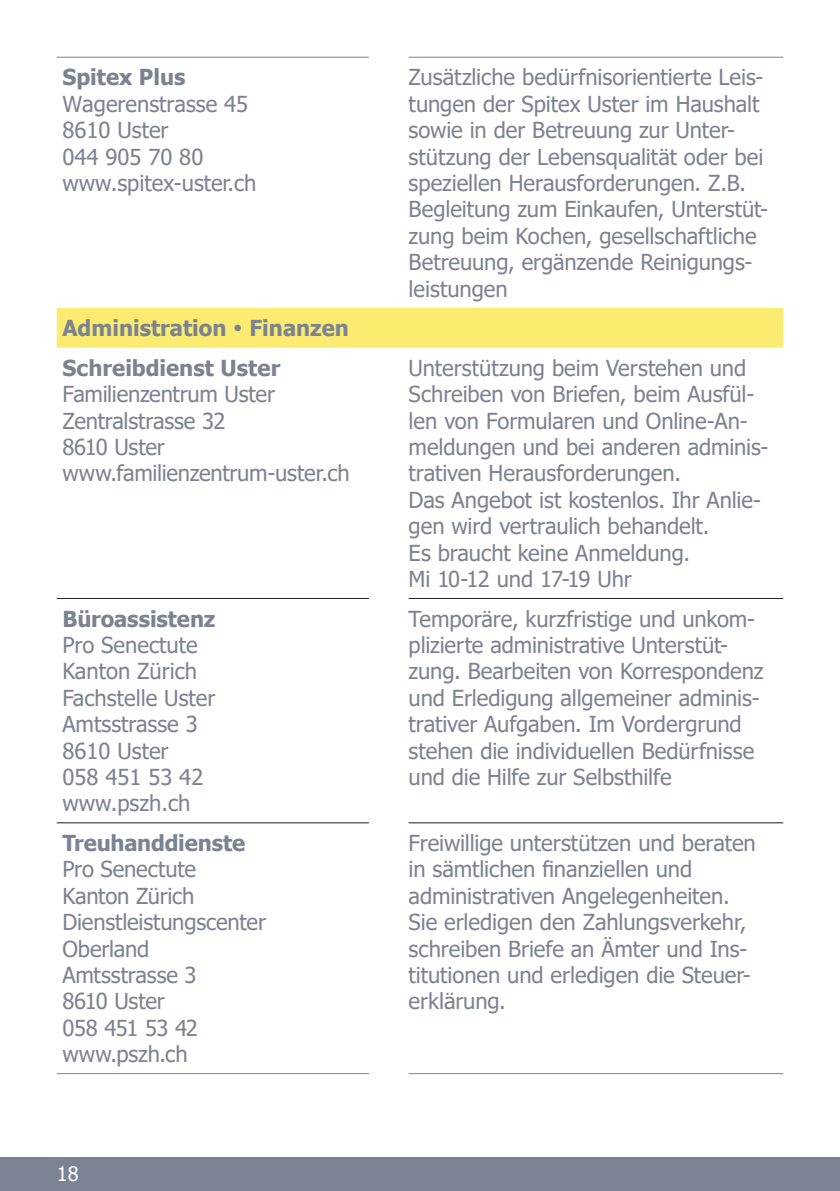
<style>
.page{position:relative;width:840px;height:1191px;background:#fff}
.page>*{position:absolute;margin:0;border:0;box-sizing:border-box;transform-origin:0 0}
.t1{font:22px/26.4px "Tahoma";letter-spacing:-.005em;color:#7b8392}
.t2{font:700 22px "Tahoma";color:#7b8392}
.t3{font:22px "Tahoma";letter-spacing:-.03em;color:#7b8392}
.t4{font:20px "Tahoma";color:#fff}
.s1{font-weight:700}
</style>
<div class="page">
<div style="left:0;top:1157px;width:839px;height:34px;background:#7b8392"></div>
<div style="left:57px;top:308px;width:725px;height:40px;background:#fceb71"></div>
<hr style="left:57px;top:598px;width:312px;height:1px;background:#231f20">
<hr style="left:57px;top:822px;width:312px;height:1px;background:#231f20">
<hr style="left:408px;top:598px;width:374px;height:1px;background:#231f20">
<hr style="left:408px;top:822px;width:374px;height:1px;background:#231f20">
<hr style="left:57px;top:57px;width:312px;height:1px;background:#7b8392">
<hr style="left:408px;top:57px;width:374px;height:1px;background:#7b8392">
<hr style="left:57px;top:1073px;width:312px;height:1px;background:#7b8392">
<hr style="left:408px;top:1073px;width:374px;height:1px;background:#7b8392">
<p class="t1" style="left:62px;top:65px;width:195px"><span class="s1">Spitex Plus<br></span>Wagerenstrasse 45<br>8610 Uster<br>044 905 70 80 www.spitex-uster.ch</p>
<p class="t1" style="left:408px;top:65px;width:361px">Zusätzliche bedürfnisorientierte Leis&shy;tungen der Spitex Uster im Haushalt sowie in der Betreuung zur Unter&shy;stützung der Lebensqualität oder bei speziellen Herausforderungen. Z.B.<br>Begleitung zum Einkaufen, Unterstüt&shy;zung beim Kochen, gesellschaftliche Betreuung, ergänzende Reinigungs&shy;leistungen</p>
<p class="t2" style="left:62px;top:313px;width:288px">Administration • Finanzen</p>
<p class="t2" style="left:62px;top:352px;width:219px">Schreibdienst Uster</p>
<p class="t1" style="left:62px;top:382px;width:214px">Familienzentrum Uster</p>
<p class="t1" style="left:62px;top:409px;width:164px">Zentralstrasse 32</p>
<p class="t1" style="left:62px;top:435px;width:104px">8610 Uster</p>
<p class="t1" style="left:62px;top:461px;width:289px">www.familienzentrum-uster.ch</p>
<p class="t1" style="left:408px;top:356px;width:361px">Unterstützung beim Verstehen und Schreiben von Briefen, beim Ausfül&shy;len von Formularen und Online-An&shy;meldungen und bei anderen adminis&shy;trativen Herausforderungen.</p>
<p class="t1" style="left:408px;top:488px;width:354px">Das Angebot ist kostenlos. Ihr Anlie&shy;gen wird vertraulich behandelt.<br>Es braucht keine Anmeldung.<br>Mi 10-12 und 17-19 Uhr</p>
<p class="t2" style="left:62px;top:603px;width:154px">Büroassistenz</p>
<p class="t1" style="left:62px;top:633px;width:137px">Pro Senectute</p>
<p class="t1" style="left:62px;top:659px;width:136px">Kanton Zürich</p>
<p class="t1" style="left:62px;top:686px;width:154px">Fachstelle Uster</p>
<p class="t1" style="left:62px;top:712px;width:137px">Amtsstrasse 3</p>
<p class="t1" style="left:62px;top:738px;width:108px">8610 Uster</p>
<p class="t1" style="left:62px;top:765px;width:142px">058 451 53 42</p>
<p class="t1" style="left:62px;top:791px;width:130px">www.pszh.ch</p>
<p class="t2" style="left:62px;top:827px;width:184px">Treuhanddienste</p>
<p class="t1" style="left:62px;top:857px;width:135px">Pro Senectute</p>
<p class="t1" style="left:62px;top:884px;width:133px">Kanton Zürich</p>
<p class="t1" style="left:62px;top:910px;width:205px">Dienstleistungscenter</p>
<p class="t1" style="left:62px;top:936px;width:88px">Oberland</p>
<p class="t1" style="left:62px;top:963px;width:136px">Amtsstrasse 3</p>
<p class="t1" style="left:62px;top:989px;width:104px">8610 Uster</p>
<p class="t3" style="left:62px;top:1013px;width:137px">058 451 53 42</p>
<p class="t1" style="left:62px;top:1042px;width:127px">www.pszh.ch</p>
<p class="t4" style="left:57px;top:1160px;width:23px">18</p>
<p class="t1" style="left:408px;top:606px;width:356px">Temporäre, kurzfristige und unkom&shy;plizierte administrative Unterstüt&shy;zung. Bearbeiten von Korrespondenz und Erledigung allgemeiner adminis&shy;trativer Aufgaben. Im Vordergrund stehen die individuellen Bedürfnisse und die Hilfe zur Selbsthilfe</p>
<p class="t1" style="left:408px;top:831px;width:348px">Freiwillige unterstützen und beraten in sämtlichen finanziellen und administrativen Angelegenheiten.<br>Sie erledigen den Zahlungsverkehr, schreiben Briefe an Ämter und Ins&shy;titutionen und erledigen die Steuer&shy;erklärung.</p>
</div>
